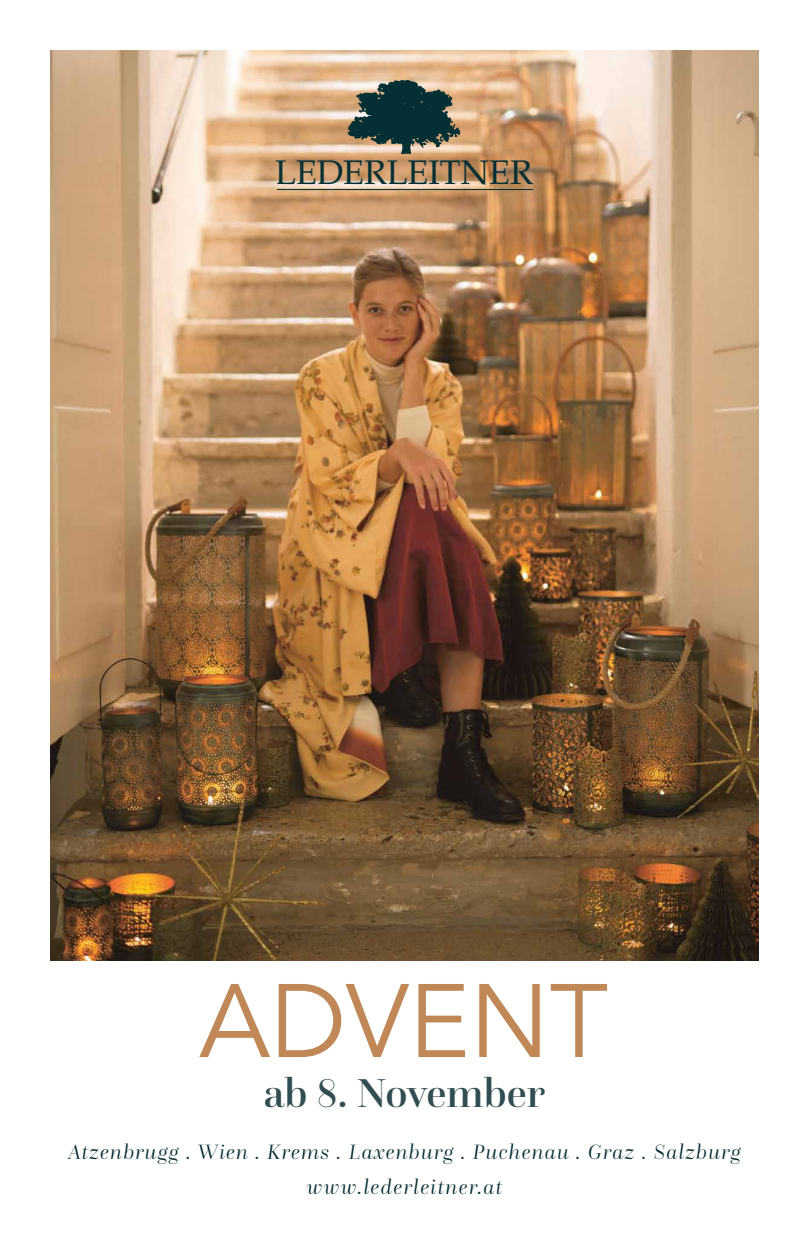
<style>
.page{position:relative;width:808px;height:1248px;background:#fff}
.page>*{position:absolute;margin:0;border:0;box-sizing:border-box;transform-origin:0 0}
.t1{font:103.1px "Avenir";letter-spacing:-.005em;color:#c08757}
.t2{font:500 42px "Questa Grande";color:#304d52}
.t3{font:34.1px "Palatino SC";color:#042f34}
.t4{font:italic 300 21.6px/34.7px "Questa Grande";letter-spacing:.05em;color:#042f34;text-align:center}
</style>
<div class="page">
<img style="left:51px;top:51px;width:707px;height:909px">
<img style="left:347px;top:73px;width:114px;height:89px">
<hr style="left:277px;top:189px;width:256px;height:1px;background:#042f34">
<h3 class="t3" style="left:275px;top:152px;width:259px">LEDERLEITNER</h3>
<h1 class="t1" style="left:199px;top:962px;width:411px">ADVENT</h1>
<h2 class="t2" style="left:264px;top:1067px;width:283px">ab 8. November</h2>
<p class="t4" style="left:68px;top:1134px;width:674px">Atzenbrugg . Wien . Krems . Laxenburg . Puchenau . Graz . Salzburg www.lederleitner.at</p>
</div>
